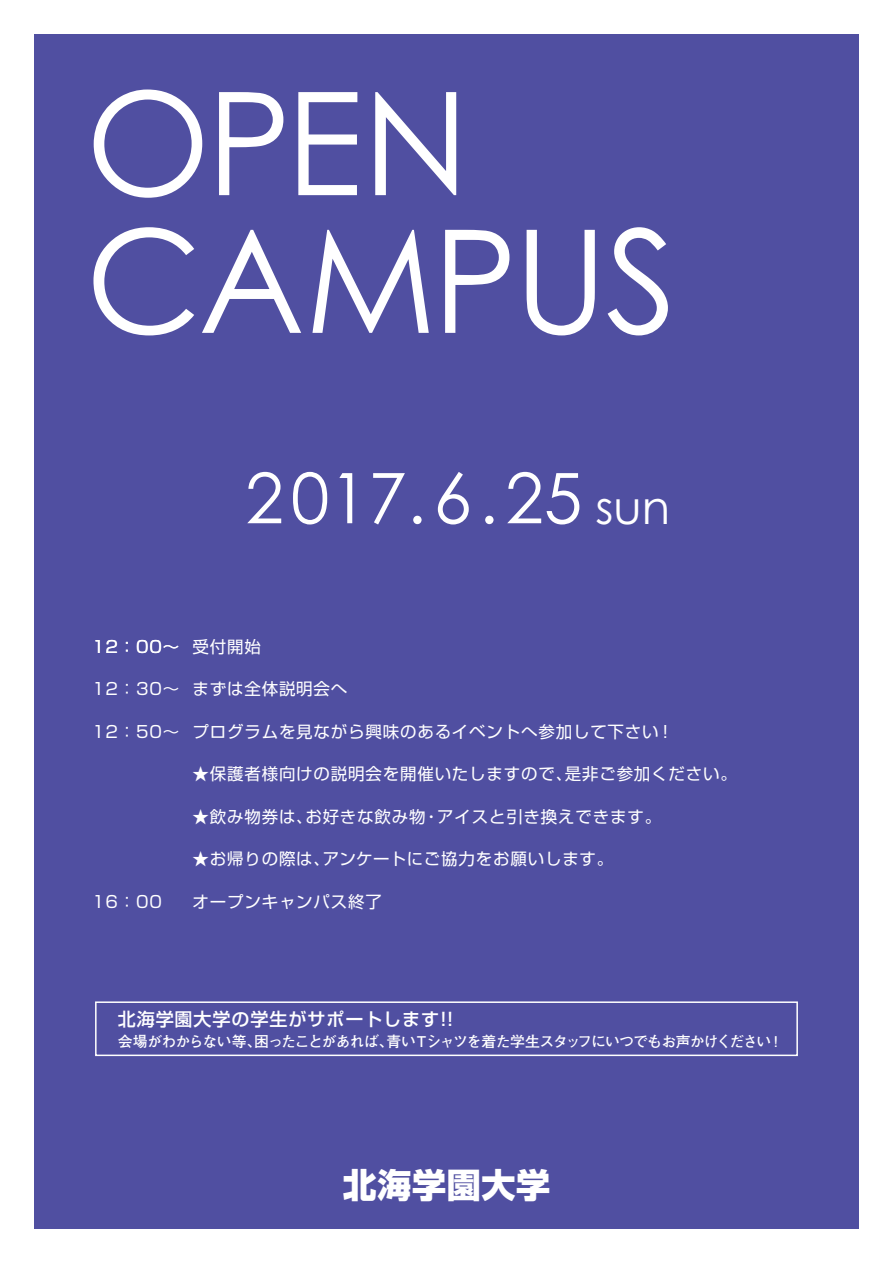
<style>
.page{position:relative;width:893px;height:1263px;background:#fff}
.page>*{position:absolute;margin:0;border:0;box-sizing:border-box;transform-origin:0 0}
.t1{font:69.75px "Century Gothic";color:#fff}
.t2{font:34.05px "Shin Go Pro Heavy 90 pv RKSJ H";letter-spacing:.02em;color:#fff}
.t3{font:18px "Shin Go Pro Medium 90 pv RKSJ H";letter-spacing:.05em;color:#fff}
.t4{font:16.5px "Shin Go Pro Regular 90 pv RKSJ H";letter-spacing:.05em;color:#fff}
.t5{font:14.85px "Futo Go B101 Pro Bold 90 pv RKSJ H";letter-spacing:-.065em;color:#fff}
.s1{font-size:46.5px}
</style>
<div class="page">
<div style="left:34px;top:34px;width:825px;height:1195px;background:#504fa1"></div>
<div style="left:95px;top:1001px;width:703px;height:55px;border:1px solid #fff"></div>
<svg style="left:94px;top:89px;width:108px;height:109px"></svg>
<svg style="left:219px;top:92px;width:64px;height:103px"></svg>
<svg style="left:298px;top:92px;width:59px;height:103px"></svg>
<svg style="left:375px;top:92px;width:81px;height:103px"></svg>
<svg style="left:93px;top:227px;width:101px;height:108px"></svg>
<svg style="left:202px;top:230px;width:99px;height:103px"></svg>
<svg style="left:312px;top:230px;width:117px;height:103px"></svg>
<svg style="left:445px;top:230px;width:64px;height:103px"></svg>
<svg style="left:527px;top:230px;width:68px;height:105px"></svg>
<svg style="left:608px;top:227px;width:60px;height:108px"></svg>
<h1 class="t1" style="left:245px;top:449px;width:426px">2017.6.25 <span class="s1">sun</span></h1>
<p class="t4" style="left:92px;top:633px;width:170px">12：00～ 受付開始</p>
<p class="t4" style="left:92px;top:675px;width:257px">12：30～ まずは全体説明会へ</p>
<p class="t4" style="left:92px;top:718px;width:583px">12：50～ プログラムを見ながら興味のあるイベントへ参加して下さい！</p>
<p class="t4" style="left:193px;top:760px;width:546px">★保護者様向けの説明会を開催いたしますので、是非ご参加ください。</p>
<p class="t4" style="left:193px;top:803px;width:470px">★飲み物券は、お好きな飲み物・アイスと引き換えできます。</p>
<p class="t4" style="left:193px;top:845px;width:422px">★お帰りの際は、アンケートにご協力をお願いします。</p>
<p class="t4" style="left:92px;top:888px;width:71px">16：00</p>
<p class="t4" style="left:193px;top:888px;width:191px">オープンキャンパス終了</p>
<p class="t3" style="left:118px;top:1004px;width:337px">北海学園大学の学生がサポートします!!</p>
<p class="t5" style="left:118px;top:1029px;width:667px">会場がわからない等、困ったことがあれば、青いＴシャツを着た学生スタッフにいつでもお声かけください！</p>
<h2 class="t2" style="left:343px;top:1158px;width:209px">北海学園大学</h2>
</div>
